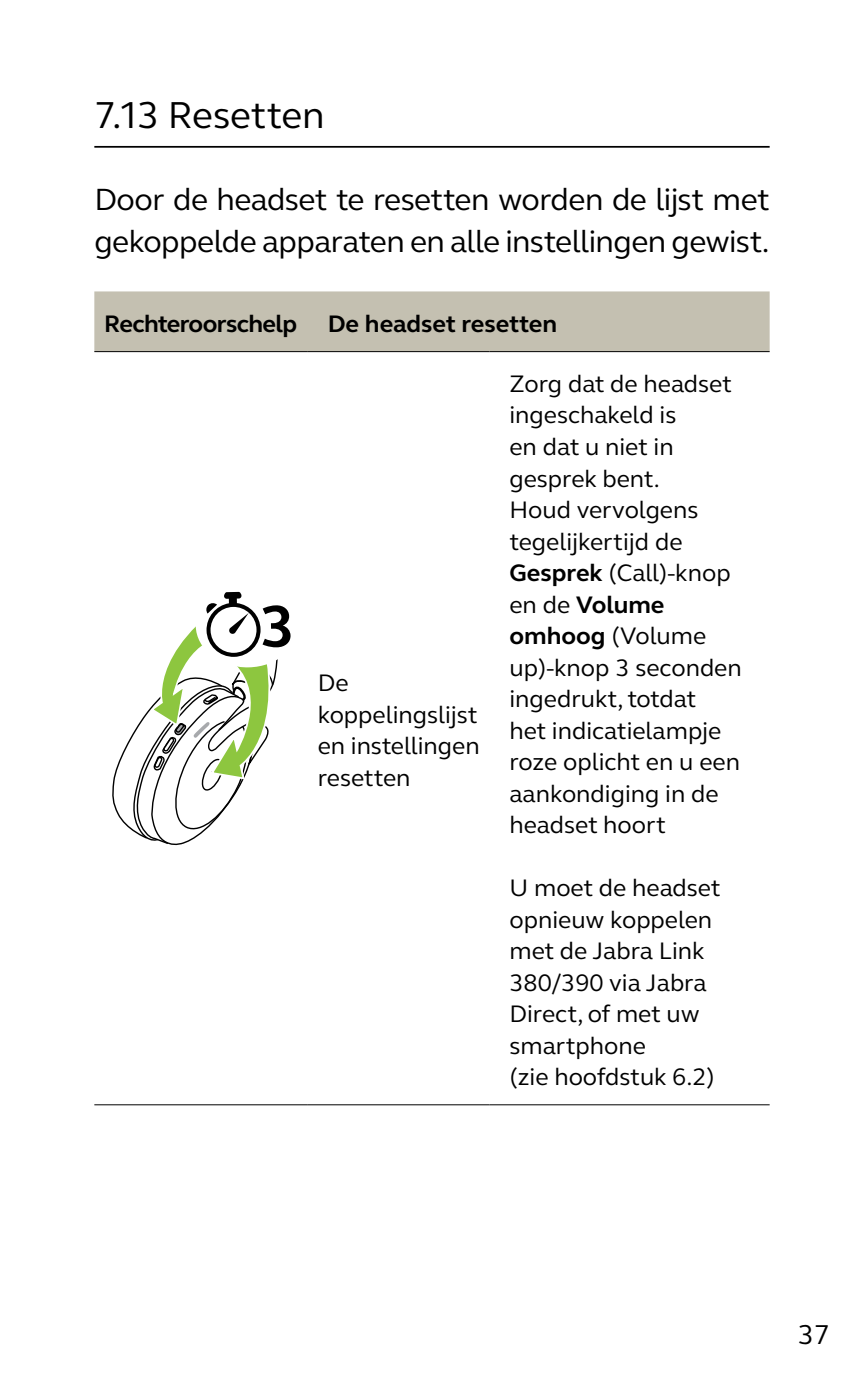
<style>
.page{position:relative;width:864px;height:1389px;background:#fff}
.page>*{position:absolute;margin:0;border:0;box-sizing:border-box;transform-origin:0 0}
.t1{font:38.5px "GN Elliot";letter-spacing:-.005em;color:#000}
.t2{font:31.5px/42px "GN Elliot";letter-spacing:-.015em;color:#000}
.t3{font:28px "GN Elliot";color:#000}
.t4{font:24.5px/31.5px "GN Elliot";color:#000}
.t5{font:700 24.5px "GN Elliot";letter-spacing:-.025em;color:#000}
.s1{font-weight:700}
</style>
<div class="page">
<hr style="left:94px;top:146px;width:675px;height:2px;background:#000">
<div style="left:94px;top:291px;width:675px;height:60px;background:#c4c0b1"></div>
<hr style="left:308px;top:1104px;width:181px;height:1px;background:#000">
<hr style="left:489px;top:1104px;width:280px;height:1px;background:#000">
<hr style="left:308px;top:351px;width:181px;height:1px;background:#000">
<hr style="left:489px;top:351px;width:280px;height:1px;background:#000">
<hr style="left:94px;top:351px;width:214px;height:1px;background:#000">
<hr style="left:94px;top:1104px;width:214px;height:1px;background:#000">
<svg style="left:112px;top:591px;width:166px;height:255px"></svg>
<h1 class="t1" style="left:94px;top:89px;width:232px">7.13 Resetten</h1>
<p class="t2" style="left:94px;top:177px;width:676px">Door de headset te resetten worden de lijst met gekoppelde apparaten en alle instellingen gewist.</p>
<p class="t5" style="left:104px;top:307px;width:454px">Rechteroorschelp De headset resetten</p>
<p class="t4" style="left:317px;top:667px;width:163px">De koppelingslijst en instellingen resetten</p>
<p class="t4" style="left:509px;top:367px;width:234px">Zorg dat de headset ingeschakeld is<br>en dat u niet in gesprek bent.<br>Houd vervolgens tegelijkertijd de<br><span class="s1">Gesprek</span> (Call)-knop en de <span class="s1">Volume omhoog</span> (Volume up)-knop 3 seconden ingedrukt, totdat<br>het indicatielampje roze oplicht en u een aankondiging in de headset hoort</p>
<p class="t4" style="left:509px;top:871px;width:212px">U moet de headset opnieuw koppelen met de Jabra Link<br>380/390 via Jabra<br>Direct, of met uw smartphone<br>(zie hoofdstuk 6.2)</p>
<p class="t3" style="left:797px;top:1316px;width:34px">37</p>
</div>
